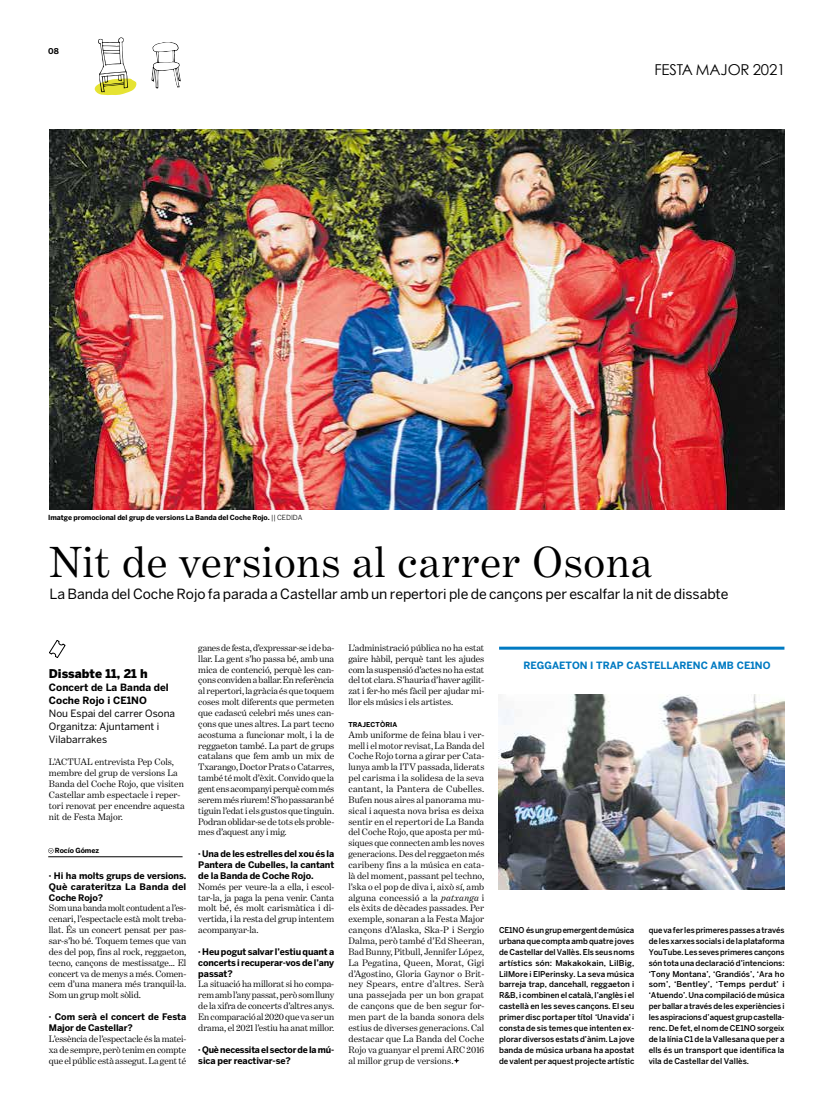
<style>
.page{position:relative;width:820px;height:1106px;background:#fff}
.page>*{position:absolute;margin:0;border:0;box-sizing:border-box;transform-origin:0 0}
.t1{font:44px "Benton Modern One";letter-spacing:.02em;color:#000}
.t2{font:15px "Century Gothic";letter-spacing:-.01em;color:#000}
.t3{font:14px "Benton Sans";letter-spacing:-.005em;color:#000}
.t4{font:900 12px "Benton Sans";color:#000}
.t5{font:10px/13px "Benton Sans";color:#000}
.t6{font:700 10px/13px "Benton Sans";color:#000}
.t7{font:700 10px "Benton Sans";color:#007ac2}
.t8{font:9.5px/10.9px "Benton Modern One";letter-spacing:-.005em;color:#000;text-align:justify}
.t9{font:700 9px/10.9px "Benton Sans";letter-spacing:-.01em;color:#000;text-align:justify}
.t10{font:500 8px/10.9px "Benton Sans";color:#000;text-align:justify}
.t11{font:700 8px "Benton Sans";color:#000}
.t12{font:700 7px "Benton Sans";letter-spacing:-.01em;color:#000}
.t13{font:700 6.7px "Benton Sans";letter-spacing:.015em;color:#000}
.s1{font-weight:400}
.s2{font-style:italic}
</style>
<div class="page">
<svg style="left:151px;top:42px;width:30px;height:46px"></svg>
<img style="left:50px;top:129px;width:734px;height:380px">
<svg style="left:48px;top:848px;width:6px;height:5px"></svg>
<hr style="left:48px;top:856px;width:134px;height:1px;background:#000">
<hr style="left:499px;top:646px;width:285px;height:3px;background:#007ac2">
<svg style="left:454px;top:1058px;width:5px;height:5px"></svg>
<img style="left:498px;top:694px;width:286px;height:195px">
<svg style="left:94px;top:37px;width:43px;height:59px"></svg>
<svg style="left:49px;top:640px;width:17px;height:18px"></svg>
<p class="t11" style="left:48px;top:46px;width:12px">08</p>
<p class="t12" style="left:48px;top:513px;width:256px">Imatge promocional del grup de versions La Banda del Coche Rojo. <span class="s1">|| CEDIDA</span></p>
<h2 class="t2" style="left:654px;top:61px;width:133px">FESTA MAJOR 2021</h2>
<h1 class="t1" style="left:50px;top:537px;width:604px">Nit de versions al carrer Osona</h1>
<h3 class="t3" style="left:50px;top:586px;width:680px">La Banda del Coche Rojo fa parada a Castellar amb un repertori ple de cançons per escalfar la nit de dissabte</h3>
<p class="t4" style="left:49px;top:666px;width:100px">Dissabte 11, 21 h</p>
<p class="t6" style="left:49px;top:680px;width:121px">Concert de La Banda del<br>Coche Rojo i CE1NO</p>
<p class="t5" style="left:49px;top:706px;width:128px">Nou Espai del carrer Osona<br>Organitza: Ajuntament i<br>Vilabarrakes</p>
<p class="t8" style="left:49px;top:755px;width:137px;text-align:left">L’ACTUAL entrevista Pep Cols, membre del grup de versions La<br>Banda del Coche Rojo, que visiten<br>Castellar amb espectacle i reper&shy;tori renovat per encendre aquesta nit de Festa Major.</p>
<p class="t12" style="left:55px;top:846px;width:46px">Rocío Gómez</p>
<p class="t9" style="left:49px;top:870px;width:139px">· Hi ha molts grups de versions.<br>Què carateritza La Banda del Coche Rojo?</p>
<p class="t8" style="left:49px;top:902px;width:139px">Som una banda molt contudent a l’es&shy;cenari, l’espectacle està molt treba&shy;llat. És un concert pensat per pas&shy;sar-s’ho bé. Toquem temes que van des del pop, fins al rock, reggaeton, tecno, cançons de mestissatge... El concert va de menys a més. Comen&shy;cem d’una manera més tranquil·la.<br>Som un grup molt sòlid.</p>
<p class="t9" style="left:49px;top:1011px;width:139px">· Com serà el concert de Festa<br>Major de Castellar?</p>
<p class="t8" style="left:49px;top:1033px;width:139px">L’essència de l’espectacle és la matei&shy;xa de sempre, però tenim en compte que el públic està assegut. La gent té</p>
<p class="t8" style="left:198px;top:642px;width:137px">ganes de festa, d’expressar-se i de ba&shy;llar. La gent s’ho passa bé, amb una mica de contenció, perquè les can&shy;çons conviden a ballar. En referència al repertori, la gràcia és que toquem coses molt diferents que permeten que cadascú celebri més unes can&shy;çons que unes altres. La part tecno acostuma a funcionar molt, i la de reggaeton també. La part de grups catalans que fem amb un mix de Txarango, Doctor Prats o Catarres, també té molt d’èxit. Convido que la gent ens acompanyi perquè com més serem més riurem! S’ho passaran bé tiguin l’edat i els gustos que tinguin.<br>Podran oblidar-se de tots els proble&shy;mes d’aquest any i mig.</p>
<p class="t9" style="left:198px;top:848px;width:137px">· Una de les estrelles del xou és la Pantera de Cubelles, la cantant de la Banda de Coche Rojo.</p>
<p class="t8" style="left:198px;top:881px;width:137px">Només per veure-la a ella, i escol&shy;tar-la, ja paga la pena venir. Canta molt bé, és molt carismàtica i di&shy;vertida, i la resta del grup intentem acompanyar-la.</p>
<p class="t9" style="left:198px;top:946px;width:137px">· Heu pogut salvar l’estiu quant a concerts i recuperar-vos de l’any passat?</p>
<p class="t8" style="left:198px;top:978px;width:137px">La situació ha millorat si ho compa&shy;rem amb l’any passat, però som lluny de la xifra de concerts d’altres anys.<br>En comparació al 2020 que va ser un drama, el 2021 l’estiu ha anat millor.</p>
<p class="t9" style="left:198px;top:1043px;width:137px">· Què necessita el sector de la mú&shy;sica per reactivar-se?</p>
<p class="t8" style="left:348px;top:642px;width:137px">L’administració pública no ha estat gaire hàbil, perquè tant les ajudes com la suspensió d’actes no ha estat del tot clara. S’hauria d’haver agilit&shy;zat i fer-ho més fàcil per ajudar mi&shy;llor els músics i els artistes.</p>
<p class="t13" style="left:348px;top:720px;width:50px">TRAJECTÒRIA</p>
<p class="t8" style="left:348px;top:729px;width:137px">Amb uniforme de feina blau i ver&shy;mell i el motor revisat, La Banda del Coche Rojo torna a girar per Cata&shy;lunya amb la ITV passada, liderats pel carisma i la solidesa de la seva cantant, la Pantera de Cubelles.<br>Bufen nous aires al panorama mu&shy;sical i aquesta nova brisa es deixa sentir en el repertori de La Banda del Coche Rojo, que aposta per mú&shy;siques que connecten amb les noves generacions. Des del reggaeton més caribeny fins a la música en cata&shy;là del moment, passant pel techno, l’ska o el pop de diva i, això sí, amb alguna concessió a la <span class="s2">patxanga</span> i els èxits de dècades passades. Per exemple, sonaran a la Festa Major cançons d’Alaska, Ska-P i Sergio Dalma, però també d’Ed Sheeran, Bad Bunny, Pitbull, Jennifer López, La Pegatina, Queen, Morat, Gigi d’Agostino, Gloria Gaynor o Brit&shy;ney Spears, entre d’altres. Serà una passejada per un bon grapat de cançons que de ben segur for&shy;men part de la banda sonora dels estius de diverses generacions. Cal destacar que La Banda del Coche Rojo va guanyar el premi ARC 2016 al millor grup de versions.</p>
<p class="t7" style="left:523px;top:659px;width:248px">REGGAETON I TRAP CASTELLARENC AMB CE1NO</p>
<p class="t10" style="left:499px;top:924px;width:137px">CE1NO és un grup emergent de música urbana que compta amb quatre joves de Castellar del Vallès. Els seus noms artístics són: Makakokain, LilBig, LilMore i ElPerinsky. La seva música barreja trap, dancehall, reggaeton i R&amp;B, i combinen el català, l’anglès i el castellà en les seves cançons. El seu primer disc porta per títol ‘Una vida’ i consta de sis temes que intenten ex&shy;plorar diversos estats d’ànim. La jove banda de música urbana ha apostat de valent per aquest projecte artístic</p>
<p class="t10" style="left:648px;top:924px;width:137px">que va fer les primeres passes a través de les xarxes socials i de la plataforma YouTube. Les seves primeres cançons són tota una declaració d’intencions: ‘Tony Montana’, ‘Grandiós’, ‘Ara ho som’, ‘Bentley’, ‘Temps perdut’ i ‘Atuendo’. Una compilació de música per ballar a través de les experiències i les aspiracions d’aquest grup castella&shy;renc. De fet, el nom de CE1NO sorgeix de la línia C1 de la Vallesana que per a ells és un transport que identifica la vila de Castellar del Vallès.</p>
</div>
